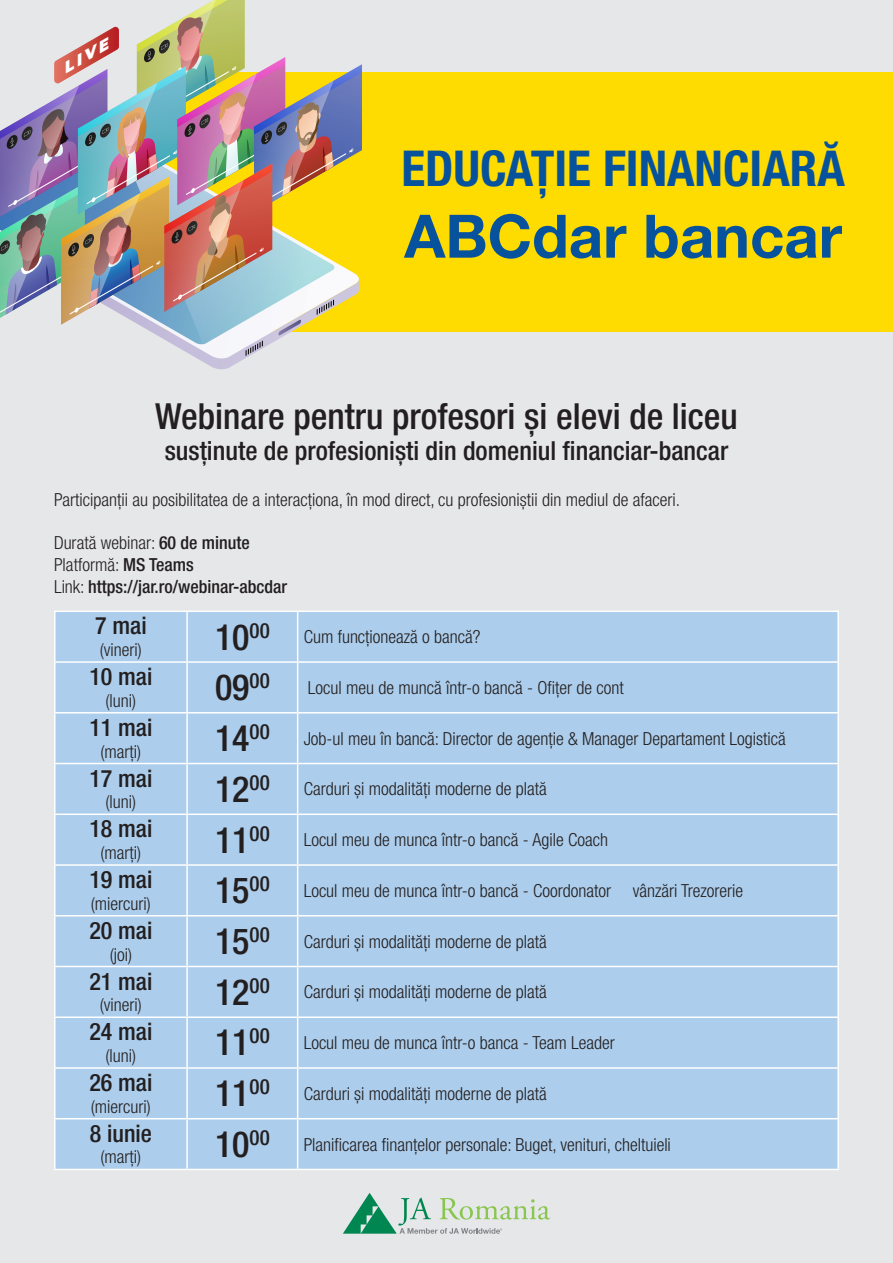
<style>
.page{position:relative;width:893px;height:1263px;background:#e6e7e9}
.page>*{position:absolute;margin:0;border:0;box-sizing:border-box;transform-origin:0 0}
.t1{font:700 60px "Helvetica Neue LT Pro";color:#07529c}
.t2{font:700 condensed 49.5px "Helvetica Neue LT Pro";color:#07529c}
.t3{font:500 condensed 36px "Helvetica Neue LT Pro";color:#231f20}
.t4{font:500 condensed 26.25px "Helvetica Neue LT Pro";color:#231f20}
.t5{font:500 condensed 24px "Helvetica Neue LT Pro";color:#231f20}
.t6{font:300 condensed 18px "Helvetica Neue LT Pro";color:#231f20}
.t7{font:500 condensed 18px/21.6px "Helvetica Neue LT Pro";color:#231f20}
.t8{font:italic 900 14.7px "Montserrat";color:#fff;scale:1.15 1}
.s1{font-weight:300}
</style>
<div class="page">
<div style="left:164px;top:72px;width:729px;height:260px;background:#ffdc01"></div>
<svg style="left:193px;top:356px;width:56px;height:13px"></svg>
<img style="left:0;top:0;width:362px;height:356px">
<div style="left:56px;top:612px;width:781px;height:557px;background:#accdeb"></div>
<hr style="left:54px;top:610px;width:133px;height:2px;background:#fff">
<hr style="left:54px;top:612px;width:2px;height:49px;background:#fff">
<hr style="left:187px;top:610px;width:111px;height:2px;background:#fff">
<hr style="left:186px;top:612px;width:2px;height:49px;background:#fff">
<hr style="left:298px;top:610px;width:541px;height:2px;background:#fff">
<hr style="left:297px;top:612px;width:1px;height:49px;background:#fff">
<hr style="left:837px;top:612px;width:2px;height:49px;background:#fff">
<hr style="left:54px;top:661px;width:133px;height:2px;background:#fff">
<hr style="left:54px;top:663px;width:2px;height:49px;background:#fff">
<hr style="left:187px;top:661px;width:111px;height:2px;background:#fff">
<hr style="left:186px;top:663px;width:2px;height:49px;background:#fff">
<hr style="left:298px;top:661px;width:541px;height:2px;background:#fff">
<hr style="left:297px;top:663px;width:1px;height:49px;background:#fff">
<hr style="left:837px;top:663px;width:2px;height:49px;background:#fff">
<hr style="left:54px;top:712px;width:133px;height:1px;background:#fff">
<hr style="left:54px;top:713px;width:2px;height:50px;background:#fff">
<hr style="left:187px;top:712px;width:111px;height:1px;background:#fff">
<hr style="left:186px;top:713px;width:2px;height:50px;background:#fff">
<hr style="left:298px;top:712px;width:541px;height:1px;background:#fff">
<hr style="left:297px;top:713px;width:1px;height:50px;background:#fff">
<hr style="left:837px;top:713px;width:2px;height:50px;background:#fff">
<hr style="left:54px;top:763px;width:133px;height:1px;background:#fff">
<hr style="left:54px;top:764px;width:2px;height:49px;background:#fff">
<hr style="left:187px;top:763px;width:111px;height:1px;background:#fff">
<hr style="left:186px;top:764px;width:2px;height:49px;background:#fff">
<hr style="left:298px;top:763px;width:541px;height:1px;background:#fff">
<hr style="left:297px;top:764px;width:1px;height:49px;background:#fff">
<hr style="left:837px;top:764px;width:2px;height:49px;background:#fff">
<hr style="left:54px;top:813px;width:133px;height:2px;background:#fff">
<hr style="left:54px;top:815px;width:2px;height:49px;background:#fff">
<hr style="left:187px;top:813px;width:111px;height:2px;background:#fff">
<hr style="left:186px;top:815px;width:2px;height:49px;background:#fff">
<hr style="left:298px;top:813px;width:541px;height:2px;background:#fff">
<hr style="left:297px;top:815px;width:1px;height:49px;background:#fff">
<hr style="left:837px;top:815px;width:2px;height:49px;background:#fff">
<hr style="left:54px;top:864px;width:133px;height:2px;background:#fff">
<hr style="left:54px;top:866px;width:2px;height:49px;background:#fff">
<hr style="left:187px;top:864px;width:111px;height:2px;background:#fff">
<hr style="left:186px;top:866px;width:2px;height:49px;background:#fff">
<hr style="left:298px;top:864px;width:541px;height:2px;background:#fff">
<hr style="left:297px;top:866px;width:1px;height:49px;background:#fff">
<hr style="left:837px;top:866px;width:2px;height:49px;background:#fff">
<hr style="left:54px;top:915px;width:133px;height:1px;background:#fff">
<hr style="left:54px;top:916px;width:2px;height:50px;background:#fff">
<hr style="left:187px;top:915px;width:111px;height:1px;background:#fff">
<hr style="left:186px;top:916px;width:2px;height:50px;background:#fff">
<hr style="left:298px;top:915px;width:541px;height:1px;background:#fff">
<hr style="left:297px;top:916px;width:1px;height:50px;background:#fff">
<hr style="left:837px;top:916px;width:2px;height:50px;background:#fff">
<hr style="left:54px;top:966px;width:133px;height:1px;background:#fff">
<hr style="left:54px;top:967px;width:2px;height:49px;background:#fff">
<hr style="left:187px;top:966px;width:111px;height:1px;background:#fff">
<hr style="left:186px;top:967px;width:2px;height:49px;background:#fff">
<hr style="left:298px;top:966px;width:541px;height:1px;background:#fff">
<hr style="left:297px;top:967px;width:1px;height:49px;background:#fff">
<hr style="left:837px;top:967px;width:2px;height:49px;background:#fff">
<hr style="left:54px;top:1016px;width:133px;height:2px;background:#fff">
<hr style="left:54px;top:1018px;width:2px;height:49px;background:#fff">
<hr style="left:187px;top:1016px;width:111px;height:2px;background:#fff">
<hr style="left:186px;top:1018px;width:2px;height:49px;background:#fff">
<hr style="left:298px;top:1016px;width:541px;height:2px;background:#fff">
<hr style="left:297px;top:1018px;width:1px;height:49px;background:#fff">
<hr style="left:837px;top:1018px;width:2px;height:49px;background:#fff">
<hr style="left:54px;top:1067px;width:133px;height:2px;background:#fff">
<hr style="left:54px;top:1069px;width:2px;height:49px;background:#fff">
<hr style="left:187px;top:1067px;width:111px;height:2px;background:#fff">
<hr style="left:186px;top:1069px;width:2px;height:49px;background:#fff">
<hr style="left:298px;top:1067px;width:541px;height:2px;background:#fff">
<hr style="left:297px;top:1069px;width:1px;height:49px;background:#fff">
<hr style="left:837px;top:1069px;width:2px;height:49px;background:#fff">
<hr style="left:54px;top:1118px;width:133px;height:1px;background:#fff">
<hr style="left:54px;top:1119px;width:2px;height:50px;background:#fff">
<hr style="left:187px;top:1118px;width:111px;height:1px;background:#fff">
<hr style="left:186px;top:1119px;width:2px;height:50px;background:#fff">
<hr style="left:298px;top:1118px;width:541px;height:1px;background:#fff">
<hr style="left:297px;top:1119px;width:1px;height:50px;background:#fff">
<hr style="left:837px;top:1119px;width:2px;height:50px;background:#fff">
<hr style="left:54px;top:1169px;width:133px;height:1px;background:#fff">
<hr style="left:187px;top:1169px;width:111px;height:1px;background:#fff">
<hr style="left:298px;top:1169px;width:541px;height:1px;background:#fff">
<svg style="left:343px;top:1193px;width:207px;height:41px"></svg>
<p class="t8" style="left:57px;top:60px;width:46px;rotate:-30deg">LIVE</p>
<h2 class="t2" style="left:401px;top:138px;width:445px">EDUCAȚIE FINANCIARĂ</h2>
<h1 class="t1" style="left:404px;top:199px;width:439px">ABCdar bancar</h1>
<h3 class="t3" style="left:155px;top:394px;width:584px">Webinare pentru profesori și elevi de liceu</h3>
<h3 class="t4" style="left:165px;top:435px;width:565px">susținute de profesioniști din domeniul financiar-bancar</h3>
<p class="t6" style="left:54px;top:489px;width:627px">Participanții au posibilitatea de a interacționa, în mod direct, cu profesioniștii din mediul de afaceri.</p>
<p class="t7" style="left:54px;top:532px;width:235px"><span class="s1">Durată webinar:</span> 60 de minute<br><span class="s1">Platformă:</span> MS Teams<br><span class="s1">Link:</span> https://jar.ro/webinar-abcdar</p>
<h3 class="t5" style="left:95px;top:612px;width:53px">7 mai</h3>
<p class="t6" style="left:100px;top:639px;width:43px">(vineri)</p>
<h3 class="t3" style="left:215px;top:615px;width:56px">10<sup>00</sup></h3>
<p class="t6" style="left:304px;top:626px;width:178px">Cum funcționează o bancă?</p>
<h3 class="t5" style="left:89px;top:662px;width:64px">10 mai</h3>
<p class="t6" style="left:106px;top:690px;width:32px">(luni)</p>
<h3 class="t5" style="left:89px;top:713px;width:64px">11 mai</h3>
<p class="t6" style="left:101px;top:741px;width:42px">(marți)</p>
<h3 class="t5" style="left:89px;top:764px;width:64px">17 mai</h3>
<p class="t6" style="left:106px;top:791px;width:32px">(luni)</p>
<h3 class="t5" style="left:89px;top:814px;width:64px">18 mai</h3>
<p class="t6" style="left:101px;top:842px;width:42px">(marți)</p>
<h3 class="t5" style="left:89px;top:865px;width:64px">19 mai</h3>
<p class="t6" style="left:91px;top:893px;width:61px">(miercuri)</p>
<h3 class="t5" style="left:89px;top:916px;width:64px">20 mai</h3>
<p class="t6" style="left:110px;top:944px;width:24px">(joi)</p>
<h3 class="t5" style="left:89px;top:967px;width:64px">21 mai</h3>
<p class="t6" style="left:100px;top:994px;width:43px">(vineri)</p>
<h3 class="t5" style="left:89px;top:1017px;width:64px">24 mai</h3>
<p class="t6" style="left:106px;top:1045px;width:32px">(luni)</p>
<h3 class="t5" style="left:89px;top:1068px;width:64px">26 mai</h3>
<p class="t6" style="left:91px;top:1096px;width:61px">(miercuri)</p>
<h3 class="t5" style="left:90px;top:1119px;width:64px">8 iunie</h3>
<p class="t6" style="left:101px;top:1147px;width:42px">(marți)</p>
<h3 class="t3" style="left:215px;top:666px;width:56px">09<sup>00</sup></h3>
<p class="t6" style="left:308px;top:677px;width:317px">Locul meu de muncă într-o bancă - Ofițer de cont</p>
<h3 class="t3" style="left:215px;top:717px;width:56px">14<sup>00</sup></h3>
<p class="t6" style="left:304px;top:728px;width:484px">Job-ul meu în bancă: Director de agenție &amp; Manager Departament Logistică</p>
<h3 class="t3" style="left:215px;top:767px;width:56px">12<sup>00</sup></h3>
<p class="t6" style="left:304px;top:779px;width:245px">Carduri și modalități moderne de plată</p>
<h3 class="t3" style="left:215px;top:818px;width:56px">11<sup>00</sup></h3>
<p class="t6" style="left:304px;top:829px;width:306px">Locul meu de munca într-o bancă - Agile Coach</p>
<h3 class="t3" style="left:215px;top:869px;width:56px">15<sup>00</sup></h3>
<p class="t6" style="left:304px;top:880px;width:441px">Locul meu de munca într-o bancă - Coordonator vânzări Trezorerie</p>
<h3 class="t3" style="left:215px;top:920px;width:56px">15<sup>00</sup></h3>
<p class="t6" style="left:304px;top:931px;width:245px">Carduri și modalități moderne de plată</p>
<h3 class="t3" style="left:215px;top:970px;width:56px">12<sup>00</sup></h3>
<p class="t6" style="left:304px;top:981px;width:245px">Carduri și modalități moderne de plată</p>
<h3 class="t3" style="left:215px;top:1021px;width:56px">11<sup>00</sup></h3>
<p class="t6" style="left:304px;top:1032px;width:313px">Locul meu de munca într-o banca - Team Leader</p>
<h3 class="t3" style="left:215px;top:1072px;width:56px">11<sup>00</sup></h3>
<p class="t6" style="left:304px;top:1083px;width:245px">Carduri și modalități moderne de plată</p>
<h3 class="t3" style="left:215px;top:1123px;width:56px">10<sup>00</sup></h3>
<p class="t6" style="left:304px;top:1134px;width:369px">Planificarea finanțelor personale: Buget, venituri, cheltuieli</p>
</div>
